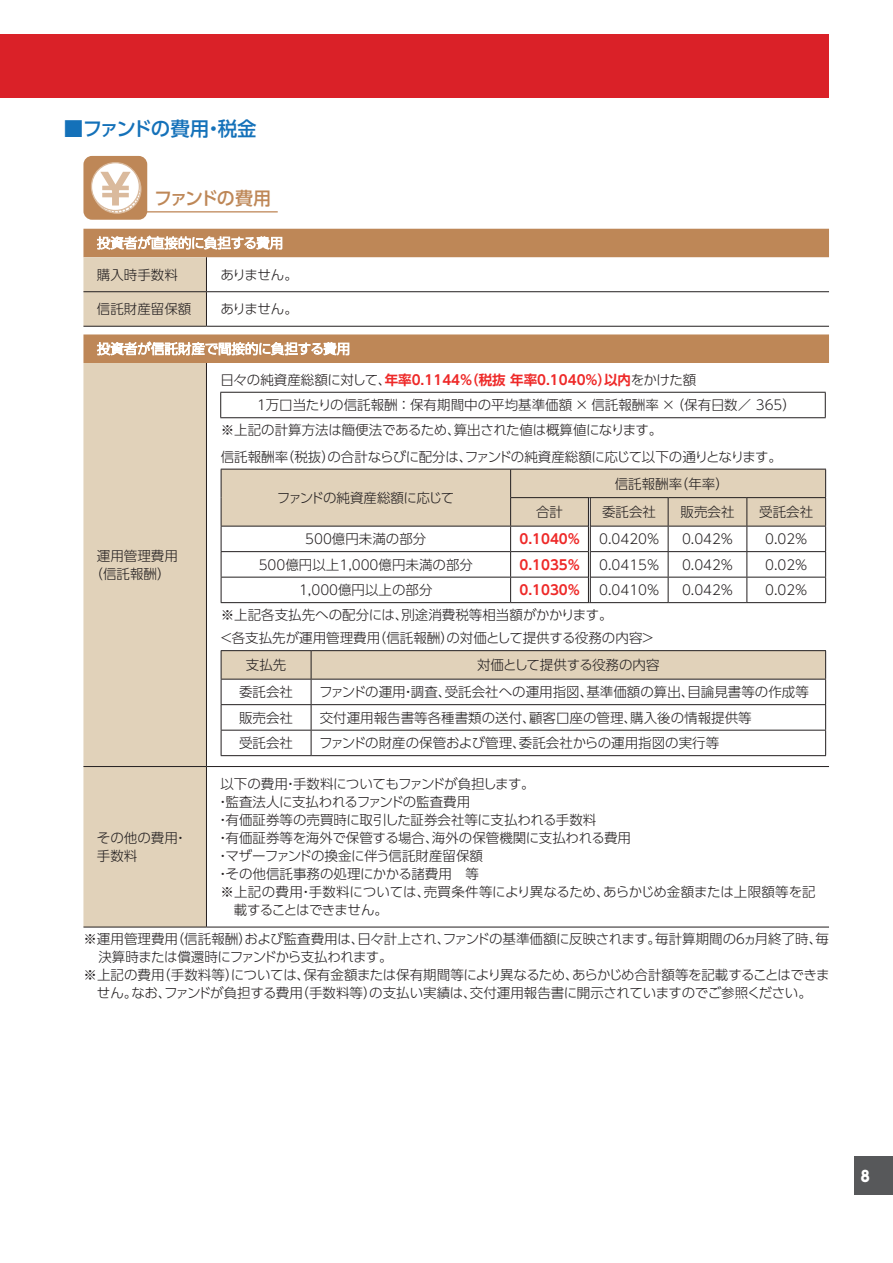
<style>
.page{position:relative;width:893px;height:1263px;background:#fff}
.page>*{position:absolute;margin:0;border:0;box-sizing:border-box;transform-origin:0 0}
.t1{font:500 19.5px "UD Shin Go Pro";letter-spacing:-.06em;color:#1471b9}
.t2{font:500 18px "UD Shin Go Pro";letter-spacing:-.095em;color:#be8757}
.t3{font:800 15px "UD Shin Go Pro";color:#fff;scale:.9 1}
.t4{font:300 13.5px/18px "UD Shin Go Pro";color:#231f20}
.t5{font:300 13.5px "UD Shin Go Pro";letter-spacing:-.02em;color:#231f20}
.t6{font:700 13.5px "UD Shin Go Pro De";color:#ee2928}
.t7{font:300 13.5px "UD Shin Go Pro";letter-spacing:-.035em;color:#231f20}
.t8{font:300 13.5px "UD Shin Go Pro";letter-spacing:-.025em;color:#231f20}
.t9{font:300 13.5px "UD Shin Go Pro";letter-spacing:-.055em;color:#231f20}
.s1{font-family:"UD Shin Go Pro";font-weight:300;color:#231f20}
</style>
<div class="page">
<div style="left:855px;top:1157px;width:38px;height:38px;background:#57585a"></div>
<div style="left:83px;top:156px;width:64px;height:64px;background:#be8757;border-radius:9px"></div>
<div style="left:91px;top:163px;width:48px;height:48px;background:#fff;border-radius:50%"></div>
<div style="left:91px;top:162px;width:49px;height:49px;border:1px solid #daba9d;border-radius:50%"></div>
<svg style="left:100px;top:172px;width:42px;height:42px"></svg>
<hr style="left:128px;top:211px;width:150px;height:1px;background:#be8757">
<svg style="left:83px;top:229px;width:746px;height:134px"></svg>
<div style="left:83px;top:257px;width:123px;height:670px;background:#e1d2ba"></div>
<hr style="left:206px;top:257px;width:1px;height:34px;background:#231f20">
<hr style="left:83px;top:291px;width:123px;height:1px;background:#231f20">
<hr style="left:206px;top:291px;width:623px;height:1px;background:#231f20">
<hr style="left:206px;top:292px;width:1px;height:34px;background:#231f20">
<hr style="left:83px;top:326px;width:123px;height:1px;background:#231f20">
<hr style="left:206px;top:326px;width:623px;height:1px;background:#231f20">
<hr style="left:83px;top:766px;width:123px;height:1px;background:#231f20">
<hr style="left:206px;top:766px;width:623px;height:1px;background:#231f20">
<hr style="left:206px;top:767px;width:1px;height:160px;background:#231f20">
<hr style="left:83px;top:927px;width:123px;height:1px;background:#231f20">
<hr style="left:206px;top:927px;width:623px;height:1px;background:#231f20">
<hr style="left:206px;top:363px;width:1px;height:403px;background:#231f20">
<svg style="left:97px;top:235px;width:185px;height:15px"></svg>
<svg style="left:97px;top:341px;width:252px;height:15px"></svg>
<hr style="left:220px;top:392px;width:606px;height:1px;background:#231f20">
<svg style="left:220px;top:393px;width:1px;height:24px"></svg>
<svg style="left:825px;top:393px;width:1px;height:24px"></svg>
<hr style="left:220px;top:417px;width:606px;height:1px;background:#231f20">
<hr style="left:221px;top:602px;width:290px;height:1px;background:#231f20">
<hr style="left:511px;top:602px;width:78px;height:1px;background:#231f20">
<hr style="left:589px;top:602px;width:79px;height:1px;background:#231f20">
<hr style="left:668px;top:602px;width:79px;height:1px;background:#231f20">
<hr style="left:747px;top:602px;width:79px;height:1px;background:#231f20">
<svg style="left:221px;top:469px;width:605px;height:133px"></svg>
<hr style="left:221px;top:650px;width:90px;height:1px;background:#231f20">
<hr style="left:311px;top:650px;width:515px;height:1px;background:#231f20">
<svg style="left:221px;top:651px;width:605px;height:104px"></svg>
<hr style="left:221px;top:755px;width:90px;height:1px;background:#231f20">
<hr style="left:311px;top:755px;width:515px;height:1px;background:#231f20">
<div style="left:0;top:34px;width:823px;height:64px;background:#da2128"></div>
<hr style="left:825px;top:34px;width:4px;height:64px;background:#da2128">
<h1 class="t1" style="left:64px;top:112px;width:194px">■ファンドの費用・税金</h1>
<h2 class="t2" style="left:154px;top:184px;width:118px">ファンドの費用</h2>
<p class="t4" style="left:97px;top:265px;width:82px">購入時手数料</p>
<p class="t4" style="left:220px;top:265px;width:79px">ありません。</p>
<p class="t4" style="left:97px;top:299px;width:96px">信託財産留保額</p>
<p class="t4" style="left:220px;top:299px;width:79px">ありません。</p>
<p class="t4" style="left:90px;top:546px;width:90px;text-align:center">運用管理費用（信託報酬）</p>
<p class="t6" style="left:220px;top:369px;width:477px"><span class="s1">日々の純資産総額に対して、</span>年率0.1144％（税抜 年率0.1040％）以内<span class="s1">をかけた額</span></p>
<p class="t4" style="left:221px;top:392px;width:577px;line-height:24.8px;text-indent:34px">１万口当たりの信託報酬 ：保有期間中の平均基準価額 × 信託報酬率 × （保有日数／ 365）※上記の計算方法は簡便法であるため、算出された値は概算値になります。</p>
<p class="t5" style="left:221px;top:446px;width:563px">信託報酬率（税抜）の合計ならびに配分は、ファンドの純資産総額に応じて以下の通りとなります。</p>
<p class="t7" style="left:277px;top:487px;width:179px">ファンドの純資産総額に応じて</p>
<p class="t4" style="left:615px;top:474px;width:116px">信託報酬率（年率）</p>
<p class="t4" style="left:536px;top:502px;width:28px">合計</p>
<p class="t4" style="left:602px;top:502px;width:55px">委託会社</p>
<p class="t4" style="left:680px;top:502px;width:55px">販売会社</p>
<p class="t4" style="left:759px;top:502px;width:55px">受託会社</p>
<p class="t4" style="left:305px;top:529px;width:123px">500億円未満の部分</p>
<p class="t6" style="left:519px;top:528px;width:63px">0.1040％</p>
<p class="t4" style="left:599px;top:529px;width:62px">0.0420％</p>
<p class="t4" style="left:682px;top:529px;width:53px">0.042％</p>
<p class="t4" style="left:765px;top:529px;width:44px">0.02％</p>
<p class="t4" style="left:259px;top:555px;width:216px">500億円以上1,000億円未満の部分</p>
<p class="t6" style="left:519px;top:553px;width:63px">0.1035％</p>
<p class="t4" style="left:599px;top:555px;width:62px">0.0415％</p>
<p class="t4" style="left:682px;top:555px;width:53px">0.042％</p>
<p class="t4" style="left:765px;top:555px;width:44px">0.02％</p>
<p class="t4" style="left:299px;top:580px;width:135px">1,000億円以上の部分</p>
<p class="t6" style="left:519px;top:579px;width:63px">0.1030％</p>
<p class="t4" style="left:599px;top:580px;width:62px">0.0410％</p>
<p class="t4" style="left:682px;top:580px;width:53px">0.042％</p>
<p class="t4" style="left:765px;top:580px;width:44px">0.02％</p>
<p class="t4" style="left:219px;top:603px;width:437px;line-height:23.2px">※上記各支払先への配分には、別途消費税等相当額がかかります。<br>＜各支払先が運用管理費用（信託報酬）の対価として提供する役務の内容＞</p>
<p class="t4" style="left:246px;top:655px;width:42px">支払先</p>
<p class="t4" style="left:477px;top:655px;width:184px">対価として提供する役務の内容</p>
<p class="t4" style="left:239px;top:682px;width:55px">委託会社</p>
<p class="t4" style="left:319px;top:682px;width:491px">ファンドの運用・調査、受託会社への運用指図、基準価額の算出、目論見書等の作成等</p>
<p class="t4" style="left:239px;top:708px;width:55px">販売会社</p>
<p class="t4" style="left:320px;top:708px;width:433px">交付運用報告書等各種書類の送付、顧客口座の管理、購入後の情報提供等</p>
<p class="t4" style="left:239px;top:733px;width:55px">受託会社</p>
<p class="t4" style="left:319px;top:733px;width:402px">ファンドの財産の保管および管理、委託会社からの運用指図の実行等</p>
<p class="t7" style="left:220px;top:773px;width:316px">以下の費用・手数料についてもファンドが負担します。</p>
<p class="t5" style="left:216px;top:791px;width:256px">・監査法人に支払われるファンドの監査費用</p>
<p class="t4" style="left:216px;top:810px;width:382px">・有価証券等の売買時に取引した証券会社等に支払われる手数料</p>
<p class="t4" style="left:216px;top:828px;width:416px">・有価証券等を海外で保管する場合、海外の保管機関に支払われる費用</p>
<p class="t5" style="left:216px;top:845px;width:268px">・マザーファンドの換金に伴う信託財産留保額</p>
<p class="t4" style="left:216px;top:864px;width:264px">・その他信託事務の処理にかかる諸費用　等</p>
<p class="t4" style="left:220px;top:882px;width:597px">※上記の費用・手数料については、売買条件等により異なるため、あらかじめ金額または上限額等を記</p>
<p class="t9" style="left:234px;top:899px;width:156px">載することはできません。</p>
<p class="t4" style="left:83px;top:929px;width:747px">※運用管理費用（信託報酬）および監査費用は、日々計上され、ファンドの基準価額に反映されます。毎計算期間の６ヵ月終了時、毎</p>
<p class="t7" style="left:98px;top:946px;width:296px">決算時または償還時にファンドから支払われます。</p>
<p class="t8" style="left:83px;top:964px;width:748px">※上記の費用（手数料等）については、保有金額または保有期間等により異なるため、あらかじめ合計額等を記載することはできま</p>
<p class="t5" style="left:97px;top:982px;width:716px">せん。なお、ファンドが負担する費用（手数料等）の支払い実績は、交付運用報告書に開示されていますのでご参照ください。</p>
<p class="t4" style="left:97px;top:828px;width:92px">その他の費用・手数料</p>
<p class="t3" style="left:861px;top:1163px;width:11px">8</p>
</div>
